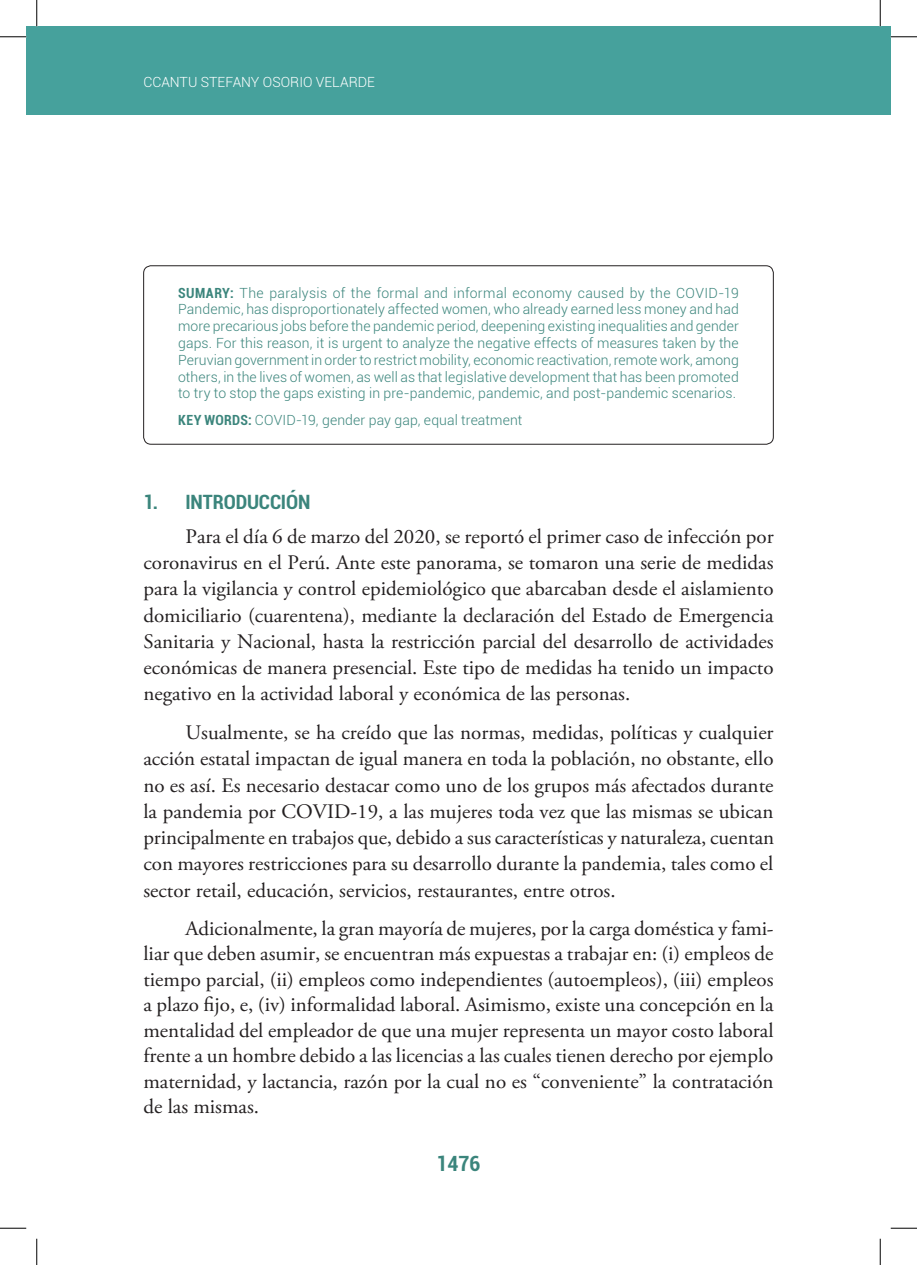
<style>
.page{position:relative;width:917px;height:1265px;background:#fff}
.page>*{position:absolute;margin:0;border:0;box-sizing:border-box;transform-origin:0 0}
.t1{font:700 condensed 21px "Roboto";color:#3b857c}
.t2{font:20.65px/26.2px "Adobe Garamond Pro";color:#231f20;text-align:justify}
.t3{font:700 condensed 19.78px "Roboto";letter-spacing:-.005em;color:#3b857c}
.t4{font:300 14px/16.8px "Roboto";letter-spacing:.01em;color:#3b857c;text-align:justify}
.t5{font:300 14px "Roboto";color:#fff}
.s1{font-weight:700;font-stretch:condensed}
</style>
<div class="page">
<div style="left:27px;top:27px;width:863px;height:88px;background:#46a19c"></div>
<div style="left:143px;top:265px;width:630px;height:179px;border:1px solid #231f20;border-radius:7px"></div>
<svg style="left:0;top:36px;width:26px;height:1px"></svg>
<svg style="left:891px;top:36px;width:26px;height:1px"></svg>
<svg style="left:0;top:1227px;width:26px;height:1px"></svg>
<svg style="left:891px;top:1227px;width:26px;height:1px"></svg>
<svg style="left:36px;top:0;width:1px;height:26px"></svg>
<svg style="left:36px;top:1238px;width:1px;height:26px"></svg>
<svg style="left:880px;top:0;width:1px;height:26px"></svg>
<svg style="left:880px;top:1238px;width:1px;height:26px"></svg>
<p class="t5" style="left:143px;top:72px;width:233px">CCANTU STEFANY OSORIO VELARDE</p>
<p class="t4" style="left:178px;top:284px;width:562px"><span class="s1">SUMARY:</span> The paralysis of the formal and informal economy caused by the COVID-19<br>Pandemic, has disproportionately affected women, who already earned less money and had more precarious jobs before the pandemic period, deepening existing inequalities and gender gaps. For this reason, it is urgent to analyze the negative effects of measures taken by the Peruvian government in order to restrict mobility, economic reactivation, remote work, among others, in the lives of women, as well as that legislative development that has been promoted to try to stop the gaps existing in pre-pandemic, pandemic, and post-pandemic scenarios.</p>
<p class="t4" style="left:178px;top:411px;width:346px"><span class="s1">KEY WORDS:</span> COVID-19, gender pay gap, equal treatment</p>
<p class="t3" style="left:143px;top:488px;width:168px">1. INTRODUCCIÓN</p>
<p class="t2" style="left:143px;top:523px;width:632px;text-indent:42px">Para el día 6 de marzo del 2020, se reportó el primer caso de infección por coronavirus en el Perú. Ante este panorama, se tomaron una serie de medidas para la vigilancia y control epidemiológico que abarcaban desde el aislamiento domiciliario (cuarentena), mediante la declaración del Estado de Emergencia Sanitaria y Nacional, hasta la restricción parcial del desarrollo de actividades económicas de manera presencial. Este tipo de medidas ha tenido un impacto negativo en la actividad laboral y económica de las personas.</p>
<p class="t2" style="left:143px;top:720px;width:632px;text-indent:42px">Usualmente, se ha creído que las normas, medidas, políticas y cualquier acción estatal impactan de igual manera en toda la población, no obstante, ello no es así. Es necesario destacar como uno de los grupos más afectados durante la pandemia por COVID-19, a las mujeres toda vez que las mismas se ubican principalmente en trabajos que, debido a sus características y naturaleza, cuentan con mayores restricciones para su desarrollo durante la pandemia, tales como el sector retail, educación, servicios, restaurantes, entre otros.</p>
<p class="t2" style="left:143px;top:915px;width:632px;line-height:25.6px;text-indent:42px">Adicionalmente, la gran mayoría de mujeres, por la carga doméstica y fami&shy;liar que deben asumir, se encuentran más expuestas a trabajar en: (i) empleos de tiempo parcial, (ii) empleos como independientes (autoempleos), (iii) empleos a plazo fijo, e, (iv) informalidad laboral. Asimismo, existe una concepción en la mentalidad del empleador de que una mujer representa un mayor costo laboral frente a un hombre debido a las licencias a las cuales tienen derecho por ejemplo maternidad, y lactancia, razón por la cual no es “conveniente” la contratación de las mismas.</p>
<p class="t1" style="left:436px;top:1148px;width:46px">1476</p>
</div>
